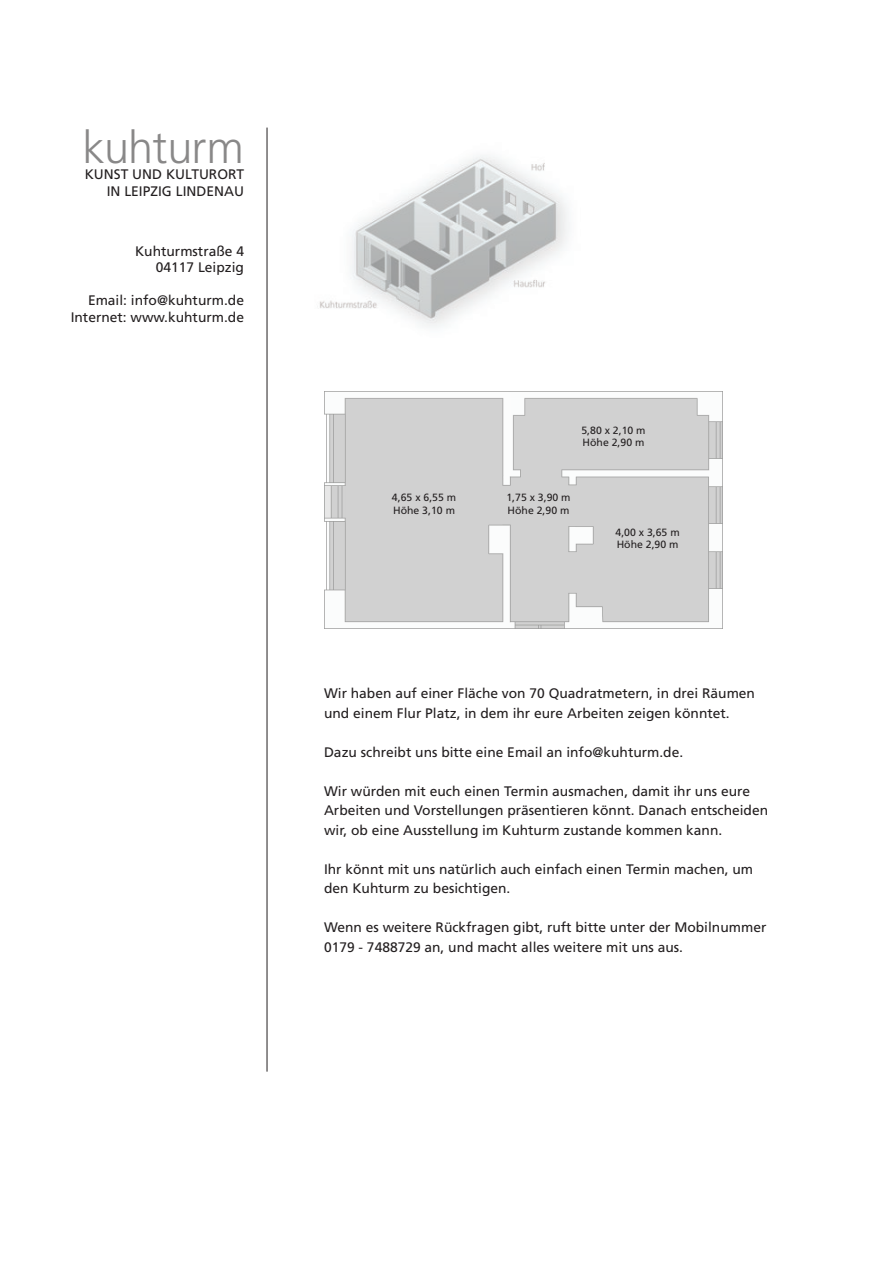
<style>
.page{position:relative;width:893px;height:1263px;background:#fff}
.page>*{position:absolute;margin:0;border:0;box-sizing:border-box;transform-origin:0 0}
.t1{font:300 45px "Frutiger";letter-spacing:-.02em;color:#898888}
.t2{font:13.8px/19.5px "Frutiger";color:#231f20}
.t3{font:10.5px/12.6px "Frutiger";color:#231f20}
</style>
<div class="page">
<img style="left:266px;top:155px;width:303px;height:211px">
<div style="left:200px;top:72px;width:165px;height:133px;background:#fff"></div>
<hr style="left:267px;top:128px;width:1px;height:943px;background:#231f20">
<img style="left:324px;top:392px;width:399px;height:237px">
<h1 class="t1" style="left:83px;top:122px;width:163px">kuhturm</h1>
<p class="t2" style="left:85px;top:166px;width:161px;line-height:16.5px;text-align:right">KUNST UND KULTURORT<br>IN LEIPZIG LINDENAU</p>
<p class="t2" style="left:135px;top:243px;width:110px;line-height:16.5px;text-align:right">Kuhturmstraße 4<br>04117 Leipzig</p>
<p class="t2" style="left:71px;top:292px;width:175px;line-height:16.5px;text-align:right">Email: info@kuhturm.de<br>Internet: www.kuhturm.de</p>
<p class="t3" style="left:392px;top:491px;width:66px">4,65 x 6,55 m<br>Höhe 3,10 m</p>
<p class="t3" style="left:581px;top:424px;width:66px">5,80 x 2,10 m<br>Höhe 2,90 m</p>
<p class="t3" style="left:506px;top:491px;width:66px">1,75 x 3,90 m<br>Höhe 2,90 m</p>
<p class="t3" style="left:615px;top:526px;width:66px">4,00 x 3,65 m<br>Höhe 2,90 m</p>
<p class="t2" style="left:324px;top:684px;width:433px">Wir haben auf einer Fläche von 70 Quadratmetern, in drei Räumen und einem Flur Platz, in dem ihr eure Arbeiten zeigen könntet.</p>
<p class="t2" style="left:324px;top:742px;width:361px">Dazu schreibt uns bitte eine Email an info@kuhturm.de.</p>
<p class="t2" style="left:324px;top:781px;width:446px">Wir würden mit euch einen Termin ausmachen, damit ihr uns eure<br>Arbeiten und Vorstellungen präsentieren könnt. Danach entscheiden wir, ob eine Ausstellung im Kuhturm zustande kommen kann.</p>
<p class="t2" style="left:324px;top:859px;width:431px">Ihr könnt mit uns natürlich auch einfach einen Termin machen, um den Kuhturm zu besichtigen.</p>
<p class="t2" style="left:324px;top:918px;width:444px">Wenn es weitere Rückfragen gibt, ruft bitte unter der Mobilnummer<br>0179 - 7488729 an, und macht alles weitere mit uns aus.</p>
</div>
